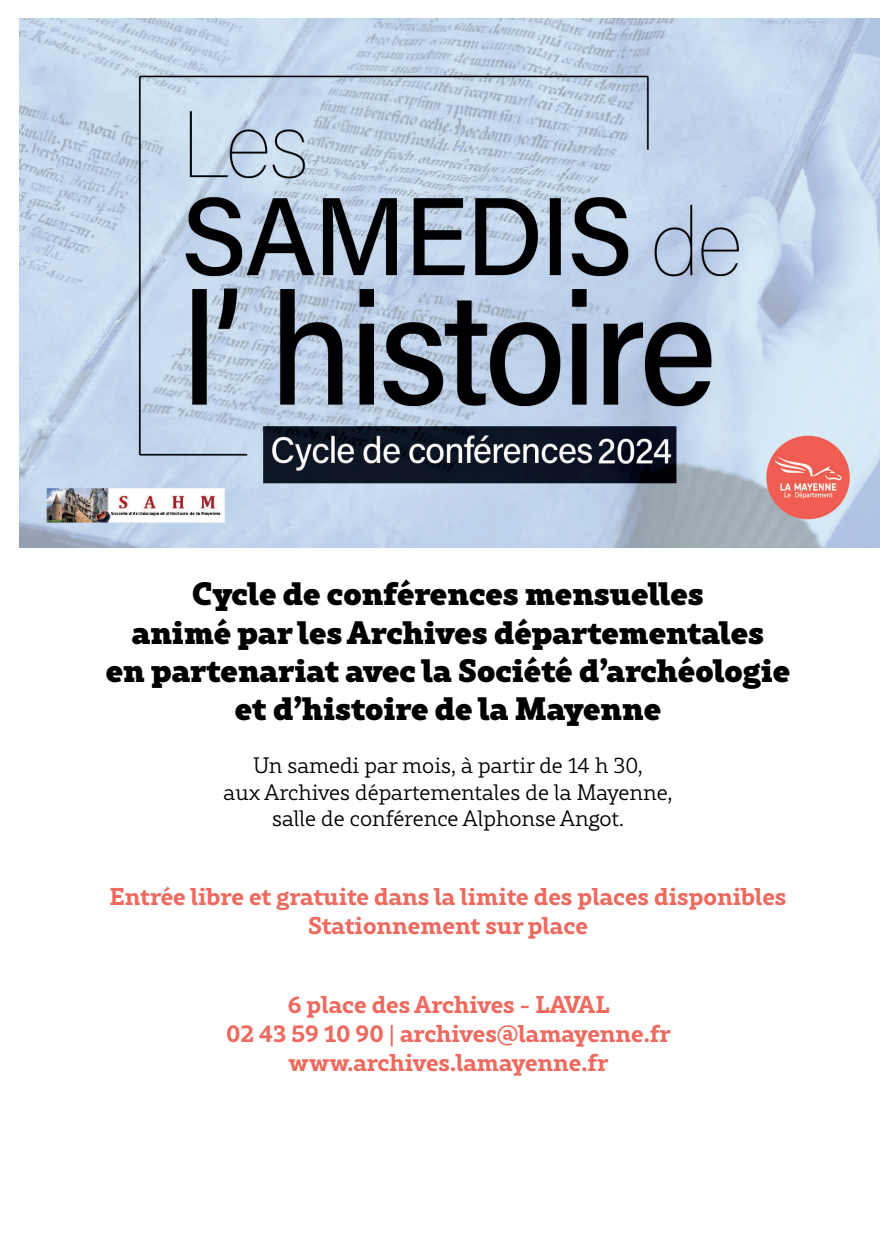
<style>
.page{position:relative;width:896px;height:1248px;background:#fff}
.page>*{position:absolute;margin:0;border:0;box-sizing:border-box;transform-origin:0 0}
.t1{font:900 32px/38.4px "Rival Slab";color:#000001;text-align:center}
.t2{font:700 24px/28.8px "Rival Slab";color:#ee695e;text-align:center}
.t3{font:300 22px/26.4px "Rival Slab";color:#000001;text-align:center}
</style>
<div class="page">
<img style="left:20px;top:18px;width:859px;height:529px">
<h1 class="t1" style="left:106px;top:571px;width:686px">Cycle de conférences mensuelles<br>animé par les Archives départementales<br>en partenariat avec la Société d’archéologie et d’histoire de la Mayenne</h1>
<p class="t3" style="left:224px;top:752px;width:450px">Un samedi par mois, à partir de 14 h 30,<br>aux Archives départementales de la Mayenne, salle de conférence Alphonse Angot.</p>
<p class="t2" style="left:109px;top:881px;width:678px">Entrée libre et gratuite dans la limite des places disponibles<br>Stationnement sur place</p>
<p class="t2" style="left:226px;top:989px;width:446px">6 place des Archives - LAVAL<br>02 43 59 10 90 | archives@lamayenne.fr www.archives.lamayenne.fr</p>
</div>
